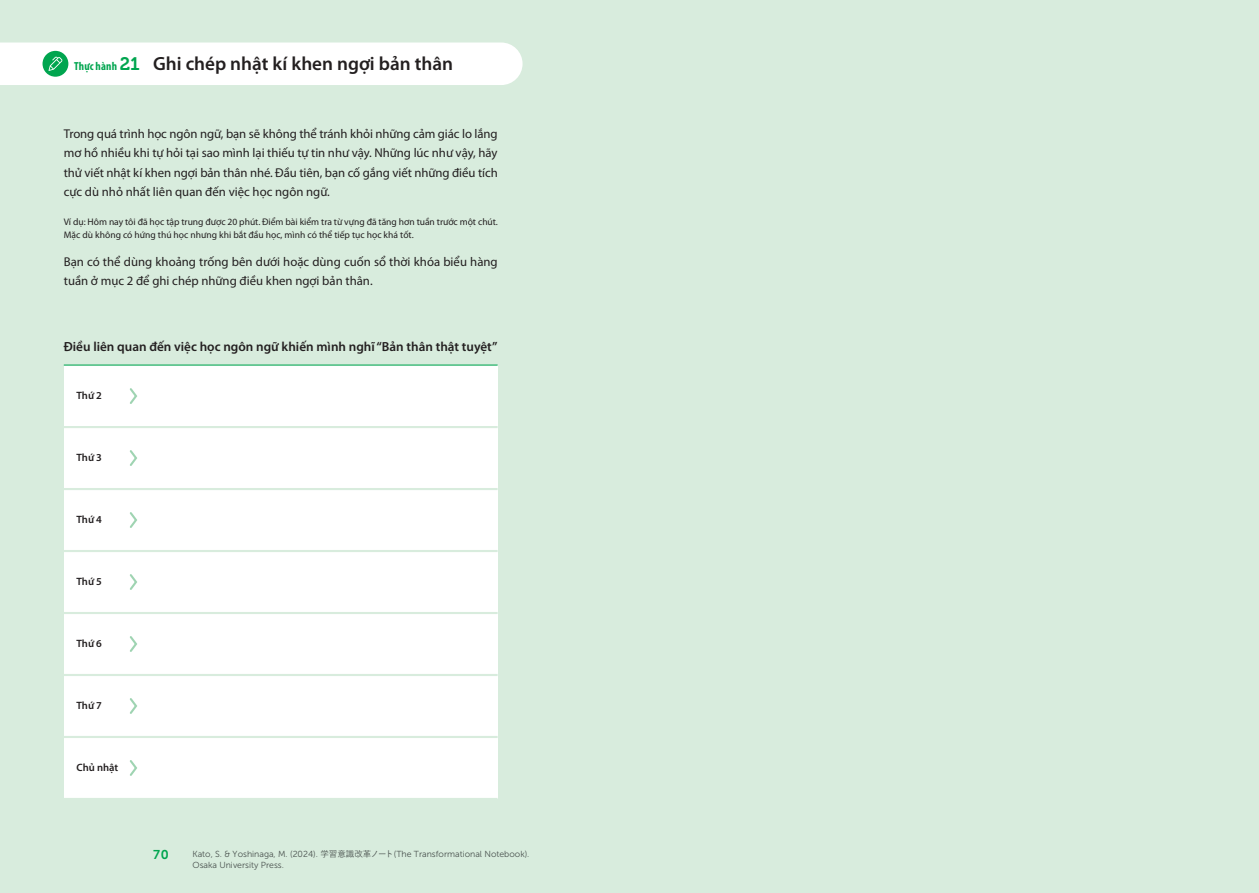
<style>
.page{position:relative;width:1259px;height:893px;background:#fff}
.page>*{position:absolute;margin:0;border:0;box-sizing:border-box;transform-origin:0 0}
.t1{font:600 19.2px "Myriad Pro";color:#231f20}
.t2{font:18px "Museo 700";color:#00a54f}
.t3{font:600 13.2px "Myriad Pro";color:#231f20}
.t4{font:12.75px/19.2px "Myriad Pro";color:#231f20;text-align:justify}
.t5{font:12.75px "Museo Sans 700";color:#00a54f}
.t6{font:700 condensed 11.7px "Myriad Pro";letter-spacing:.015em;color:#00a54f}
.t7{font:600 10.65px "Myriad Pro";color:#231f20}
.t8{font:9.6px/12.8px "Myriad Pro";letter-spacing:-.005em;color:#231f20}
.t9{font:8.7px/10.6px "Museo Sans 300";color:#57585a}
.s1{font-family:"Yu Go Pr 6 N";font-weight:500;font-size:8.55px}
</style>
<div class="page">
<div style="left:0;top:0;width:629px;height:893px;background:#d8ecdd"></div>
<div style="left:0;top:43px;width:522px;height:42px;background:#fff"></div>
<div style="left:64px;top:365px;width:433px;height:434px;background:#fff"></div>
<hr style="left:64px;top:365px;width:433px;height:1px;background:#00a54f">
<hr style="left:64px;top:426px;width:433px;height:2px;background:#d8ecdd">
<hr style="left:64px;top:488px;width:433px;height:2px;background:#d8ecdd">
<hr style="left:64px;top:550px;width:433px;height:2px;background:#d8ecdd">
<hr style="left:64px;top:612px;width:433px;height:2px;background:#d8ecdd">
<hr style="left:64px;top:674px;width:433px;height:2px;background:#d8ecdd">
<hr style="left:64px;top:736px;width:433px;height:2px;background:#d8ecdd">
<hr style="left:64px;top:798px;width:433px;height:2px;background:#d8ecdd">
<svg style="left:129px;top:574px;width:8px;height:16px"></svg>
<svg style="left:130px;top:760px;width:7px;height:16px"></svg>
<svg style="left:130px;top:698px;width:7px;height:16px"></svg>
<svg style="left:130px;top:636px;width:7px;height:16px"></svg>
<svg style="left:129px;top:512px;width:8px;height:16px"></svg>
<svg style="left:129px;top:450px;width:8px;height:16px"></svg>
<svg style="left:129px;top:388px;width:8px;height:16px"></svg>
<div style="left:629px;top:0;width:630px;height:893px;background:#d8ecdd"></div>
<h2 class="t2" style="left:120px;top:54px;width:22px">21</h2>
<p class="t6" style="left:74px;top:59px;width:44px">Thực hành</p>
<h1 class="t1" style="left:153px;top:52px;width:301px">Ghi chép nhật kí khen ngợi bản thân</h1>
<p class="t4" style="left:64px;top:124px;width:435px">Trong quá trình học ngôn ngữ, bạn sẽ không thể tránh khỏi những cảm giác lo l(ng m) hồ nhiều khi t, hỏi tại sao mình lại thiếu t, tin nh. vậy. Những lúc nh. vậy, hãy th0 viết nhật kí khen ng1i bản thân nhé. 23u tiên, bạn cố g(ng viết những 5iều tích c,c dù nhỏ nh6t liên quan 5ến việc học ngôn ngữ.</p>
<p class="t8" style="left:64px;top:215px;width:436px">Ví d8: Hôm nay tôi 5ã học tập trung 5.1c 20 phút. 2iểm bài kiểm tra từ v,ng 5ã t:ng h)n tu3n tr.ớc một chút.<br>Mặc dù không có hứng thú học nh.ng khi b(t 53u học, mình có thể tiếp t8c học khá tốt.</p>
<p class="t4" style="left:64px;top:252px;width:435px">Bạn có thể dùng khoảng trống bên d.ới hoặc dùng cuốn sổ thời khóa biểu hàng tu3n ở m8c 2 5ể ghi chép những 5iều khen ng1i bản thân.</p>
<p class="t3" style="left:64px;top:338px;width:435px">Điều liên quan đến việc học ngôn ngữ khiến mình nghĩ “Bản thân thật tuyệt”</p>
<p class="t7" style="left:76px;top:389px;width:27px">Thứ 2</p>
<p class="t7" style="left:76px;top:451px;width:27px">Thứ 3</p>
<p class="t7" style="left:76px;top:513px;width:27px">Thứ 4</p>
<p class="t7" style="left:76px;top:575px;width:27px">Thứ 5</p>
<p class="t7" style="left:76px;top:637px;width:27px">Thứ 6</p>
<p class="t7" style="left:76px;top:699px;width:27px">Thứ 7</p>
<p class="t7" style="left:76px;top:760px;width:43px">Chủ nhật</p>
<p class="t5" style="left:153px;top:848px;width:17px">70</p>
<p class="t9" style="left:192px;top:849px;width:338px">Kato, S. &amp; Yoshinaga, M. (2024). <span class="s1">学習意識改革ノート</span>(The Transformational Notebook).<br>Osaka University Press.</p>
</div>
